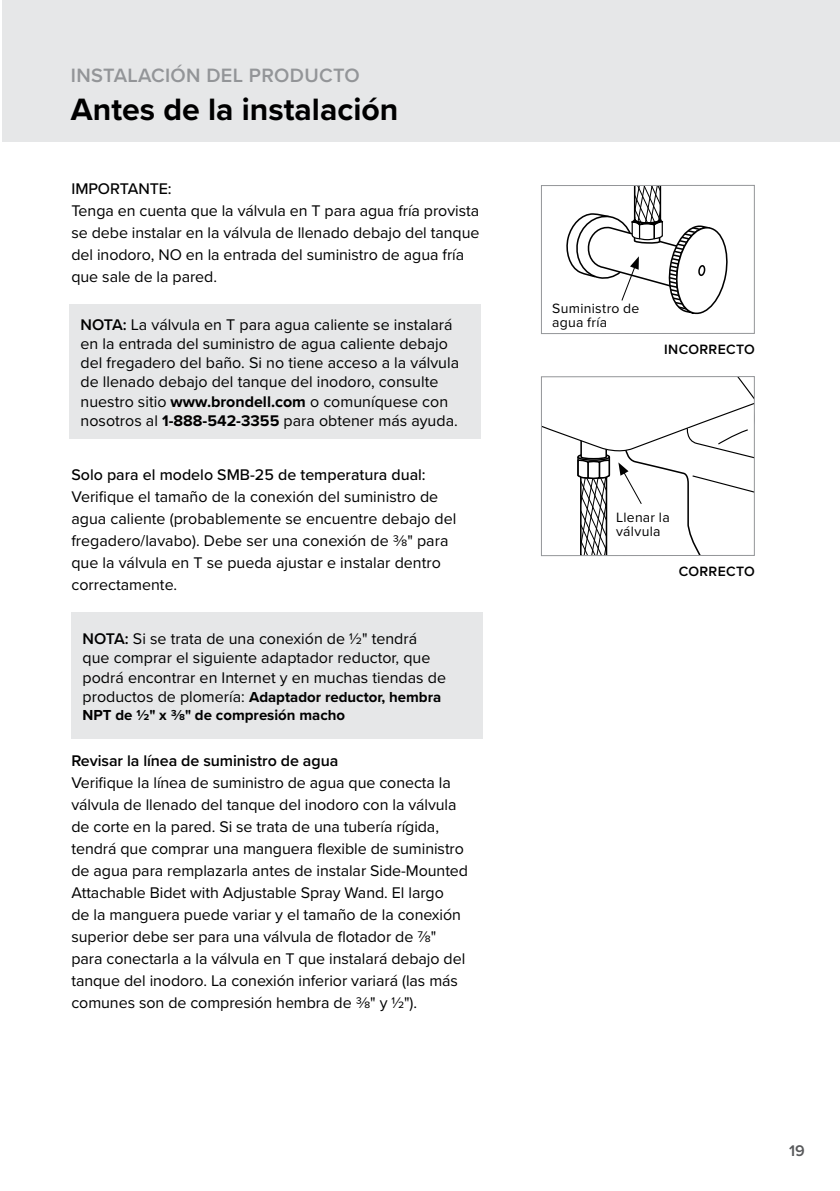
<style>
.page{position:relative;width:840px;height:1191px;background:#fff}
.page>*{position:absolute;margin:0;border:0;box-sizing:border-box;transform-origin:0 0}
.t1{font:700 32px "Proxima Nova";color:#000}
.t2{font:600 20px "Proxima Nova";letter-spacing:.015em;color:#939598}
.t3{font:16px/22px "Proxima Nova";letter-spacing:-.005em;color:#000}
.t4{font:500 16px "Proxima Nova";color:#000}
.t5{font:600 16px "Proxima Nova";letter-spacing:-.005em;color:#000}
.t6{font:600 16px "Proxima Nova";color:#58595b}
.t7{font:700 15px/18px "Proxima Nova";color:#000}
.t8{font:14px/14px "Proxima Nova";letter-spacing:.02em;color:#000}
.t9{font:600 14px "Proxima Nova";letter-spacing:.025em;color:#000}
.s1{font-weight:600}
.s2{font-weight:700}
.s3{font-weight:400;font-size:16px}
</style>
<div class="page">
<hr style="left:0;top:0;width:1px;height:142px;background:#e6e7e8">
<div style="left:2px;top:0;width:837px;height:142px;background:#e6e7e8"></div>
<div style="left:69px;top:304px;width:411px;height:135px;background:#e6e7e8"></div>
<div style="left:71px;top:612px;width:411px;height:126px;background:#e6e7e8"></div>
<div style="left:540px;top:185px;width:214px;height:149px;border:1px solid #939598"></div>
<svg style="left:562px;top:185px;width:192px;height:130px"></svg>
<svg style="left:541px;top:376px;width:213px;height:179px"></svg>
<p class="t2" style="left:71px;top:60px;width:290px">INSTALACIÓN DEL PRODUCTO</p>
<h1 class="t1" style="left:71px;top:85px;width:329px">Antes de la instalación</h1>
<p class="t4" style="left:71px;top:176px;width:102px">IMPORTANTE:</p>
<p class="t3" style="left:71px;top:199px;width:409px">Tenga en cuenta que la válvula en T para agua fría provista se debe instalar en la válvula de llenado debajo del tanque del inodoro, NO en la entrada del suministro de agua fría que sale de la pared.</p>
<p class="t3" style="left:80px;top:314px;width:380px;line-height:19.2px"><span class="s1">NOTA:</span> La válvula en T para agua caliente se instalará en la entrada del suministro de agua caliente debajo del fregadero del baño. Si no tiene acceso a la válvula de llenado debajo del tanque del inodoro, consulte nuestro sitio <span class="s2">www.brondell.com</span> o comuníquese con nosotros al <span class="s2">1-888-542-3355</span> para obtener más ayuda.</p>
<p class="t4" style="left:71px;top:462px;width:355px">Solo para el modelo SMB-25 de temperatura dual:</p>
<p class="t3" style="left:71px;top:485px;width:386px">Verifique el tamaño de la conexión del suministro de agua caliente (probablemente se encuentre debajo del fregadero/lavabo). Debe ser una conexión de ⅜" para que la válvula en T se pueda ajustar e instalar dentro correctamente.</p>
<p class="t3" style="left:83px;top:628px;width:365px;line-height:19.2px"><span class="s1">NOTA:</span> Si se trata de una conexión de ½" tendrá que comprar el siguiente adaptador reductor, que podrá encontrar en Internet y en muchas tiendas de</p>
<p class="t7" style="left:83px;top:687px;width:360px"><span class="s3">productos de plomería:</span> Adaptador reductor, hembra<br>NPT de ½" x ⅜" de compresión macho</p>
<p class="t5" style="left:71px;top:748px;width:268px">Revisar la línea de suministro de agua</p>
<p class="t3" style="left:71px;top:771px;width:398px">Verifique la línea de suministro de agua que conecta la válvula de llenado del tanque del inodoro con la válvula de corte en la pared. Si se trata de una tubería rígida, tendrá que comprar una manguera flexible de suministro de agua para remplazarla antes de instalar Side-Mounted Attachable Bidet with Adjustable Spray Wand. El largo<br>de la manguera puede variar y el tamaño de la conexión superior debe ser para una válvula de flotador de ⅞" para conectarla a la válvula en T que instalará debajo del tanque del inodoro. La conexión inferior variará (las más comunes son de compresión hembra de ⅜" y ½").</p>
<p class="t8" style="left:552px;top:301px;width:89px">Suministro de agua fría</p>
<p class="t9" style="left:663px;top:339px;width:92px">INCORRECTO</p>
<p class="t8" style="left:615px;top:509px;width:55px">Llenar la válvula</p>
<p class="t9" style="left:678px;top:561px;width:78px">CORRECTO</p>
<p class="t6" style="left:788px;top:1139px;width:17px">19</p>
</div>
